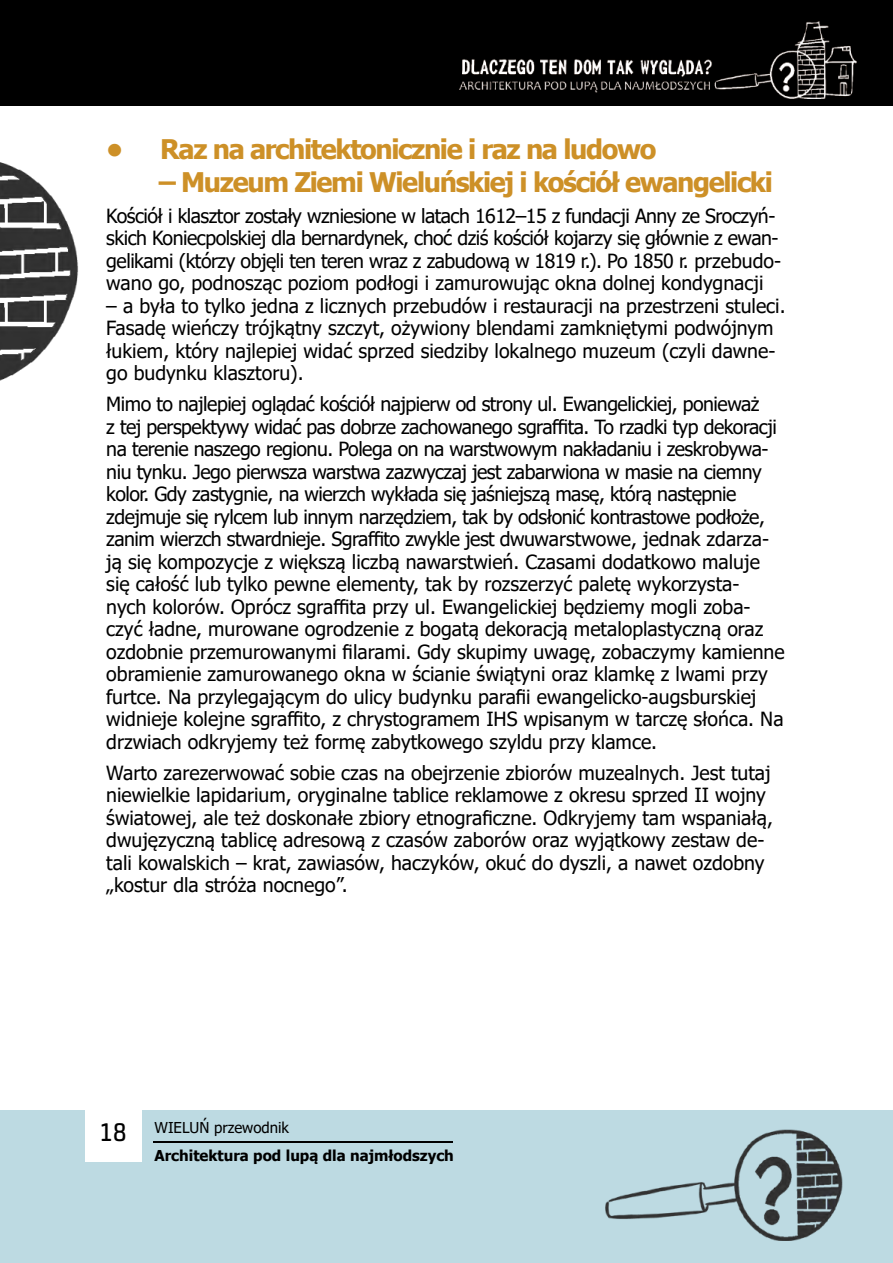
<style>
.page{position:relative;width:893px;height:1263px;background:#fff}
.page>*{position:absolute;margin:0;border:0;box-sizing:border-box;transform-origin:0 0}
.t1{font:28.95px "Neuron";color:#000}
.nagłówki{font:700 27px "Tahoma";letter-spacing:-.05em;color:#cd9027}
.normal_tekst{font:19.5px/22.5px "Tahoma";color:#000}
.normal_tekst-2{font:19.5px/22.5px "Tahoma";letter-spacing:-.025em;color:#000}
.t2{font:700 15px "Tahoma";color:#000}
.t3{font:15px "Tahoma";color:#000}
</style>
<div class="page">
<div style="left:0;top:1110px;width:893px;height:153px;background:#bddae2"></div>
<div style="left:0;top:0;width:893px;height:106px;background:#000"></div>
<div style="left:85px;top:1100px;width:57px;height:62px;background:#fff"></div>
<hr style="left:153px;top:1141px;width:300px;height:2px;background:#000">
<img style="left:460px;top:22px;width:396px;height:76px">
<img style="left:0;top:162px;width:79px;height:219px">
<img style="left:605px;top:1129px;width:238px;height:111px">
<h1 class="nagłówki" style="left:106px;top:130px;width:552px">• Raz na architektonicznie i raz na ludowo</h1>
<h1 class="nagłówki" style="left:159px;top:163px;width:616px">– Muzeum Ziemi Wieluńskiej i kościół ewangelicki</h1>
<h1 class="normal_tekst-2" style="left:106px;top:205px;width:676px">Kościół i klasztor zostały wzniesione w latach 1612–15 z fundacji Anny ze Sroczyń&shy;skich Koniecpolskiej dla bernardynek, choć dziś kościół kojarzy się głównie z ewan&shy;gelikami (którzy objęli ten teren wraz z zabudową w 1819 r.). Po 1850 r. przebudo&shy;wano go, podnosząc poziom podłogi i zamurowując okna dolnej kondygnacji</h1>
<h1 class="normal_tekst" style="left:106px;top:295px;width:681px">– a była to tylko jedna z licznych przebudów i restauracji na przestrzeni stuleci.<br>Fasadę wieńczy trójkątny szczyt, ożywiony blendami zamkniętymi podwójnym łukiem, który najlepiej widać sprzed siedziby lokalnego muzeum (czyli dawne&shy;go budynku klasztoru).</h1>
<h1 class="normal_tekst" style="left:106px;top:394px;width:680px">Mimo to najlepiej oglądać kościół najpierw od strony ul. Ewangelickiej, ponieważ<br>z tej perspektywy widać pas dobrze zachowanego sgraffita. To rzadki typ dekoracji na terenie naszego regionu. Polega on na warstwowym nakładaniu i zeskrobywa&shy;niu tynku. Jego pierwsza warstwa zazwyczaj jest zabarwiona w masie na ciemny kolor. Gdy zastygnie, na wierzch wykłada się jaśniejszą masę, którą następnie zdejmuje się rylcem lub innym narzędziem, tak by odsłonić kontrastowe podłoże, zanim wierzch stwardnieje. Sgraffito zwykle jest dwuwarstwowe, jednak zdarza&shy;ją się kompozycje z większą liczbą nawarstwień. Czasami dodatkowo maluje się całość lub tylko pewne elementy, tak by rozszerzyć paletę wykorzysta-<br>nych kolorów. Oprócz sgraffita przy ul. Ewangelickiej będziemy mogli zoba&shy;czyć ładne, murowane ogrodzenie z bogatą dekoracją metaloplastyczną oraz ozdobnie przemurowanymi filarami. Gdy skupimy uwagę, zobaczymy kamienne obramienie zamurowanego okna w ścianie świątyni oraz klamkę z lwami przy furtce. Na przylegającym do ulicy budynku parafii ewangelicko-augsburskiej widnieje kolejne sgraffito, z chrystogramem IHS wpisanym w tarczę słońca. Na drzwiach odkryjemy też formę zabytkowego szyldu przy klamce.</h1>
<h1 class="normal_tekst" style="left:106px;top:762px;width:668px">Warto zarezerwować sobie czas na obejrzenie zbiorów muzealnych. Jest tutaj niewielkie lapidarium, oryginalne tablice reklamowe z okresu sprzed II wojny światowej, ale też doskonałe zbiory etnograficzne. Odkryjemy tam wspaniałą, dwujęzyczną tablicę adresową z czasów zaborów oraz wyjątkowy zestaw de&shy;tali kowalskich – krat, zawiasów, haczyków, okuć do dyszli, a nawet ozdobny „kostur dla stróża nocnego”.</h1>
<h1 class="t1" style="left:100px;top:1116px;width:28px">18</h1>
<p class="t3" style="left:155px;top:1117px;width:136px">WIELUŃ przewodnik</p>
<p class="t2" style="left:155px;top:1145px;width:301px">Architektura pod lupą dla najmłodszych</p>
</div>
